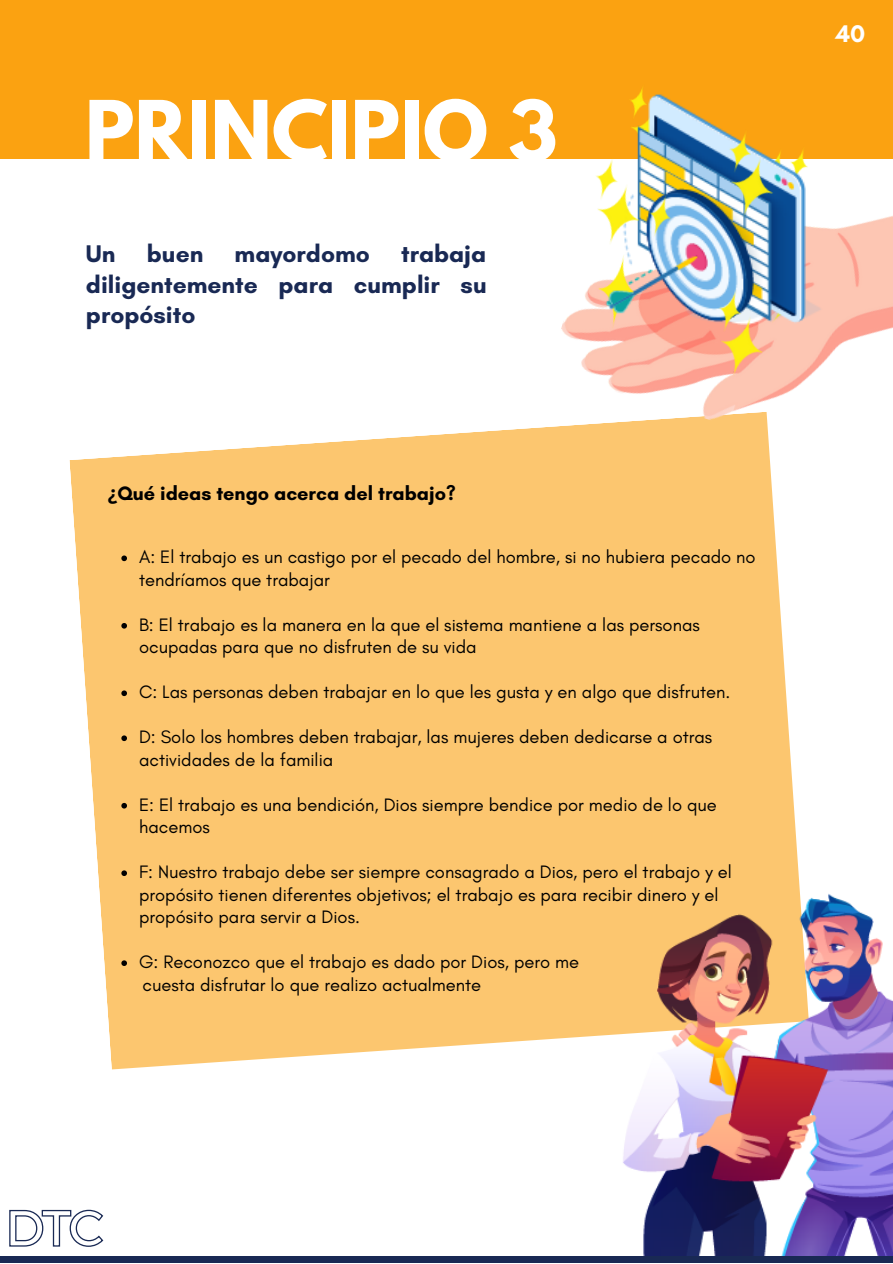
<style>
.page{position:relative;width:893px;height:1264px;background:#fff}
.page>*{position:absolute;margin:0;border:0;box-sizing:border-box;transform-origin:0 0}
.t1{font:700 74.25px "League Spartan";color:#fff}
.t2{font:700 24.6px/30.3px "Glacial Indifference";color:#192954;text-align:justify}
.t3{font:700 24.6px "Glacial Indifference";color:#fff}
.t4{font:700 19.8px "Glacial Indifference";color:#000}
.t5{font:18.3px/22.5px "Glacial Indifference";color:#000}
.s1{font-family:"Noto Sans"}
</style>
<div class="page">
<div style="left:0;top:0;width:892px;height:159px;background:#fba211"></div>
<svg style="left:69px;top:427px;width:726px;height:642px;background:#fcca7a"></svg>
<img style="left:548px;top:216px;width:344px;height:256px">
<img style="left:572px;top:87px;width:301px;height:271px">
<img style="left:706px;top:116px;width:107px;height:134px">
<img style="left:679px;top:185px;width:26px;height:66px">
<svg style="left:121px;top:555px;width:6px;height:6px"></svg>
<svg style="left:121px;top:623px;width:6px;height:5px"></svg>
<svg style="left:121px;top:690px;width:6px;height:6px"></svg>
<svg style="left:121px;top:735px;width:6px;height:6px"></svg>
<svg style="left:121px;top:803px;width:6px;height:5px"></svg>
<svg style="left:121px;top:870px;width:6px;height:6px"></svg>
<svg style="left:121px;top:960px;width:6px;height:6px"></svg>
<img style="left:484px;top:819px;width:408px;height:437px">
<svg style="left:9px;top:1209px;width:95px;height:38px"></svg>
<div style="left:0;top:1256px;width:892px;height:6px;background:#192954"></div>
<img style="left:572px;top:143px;width:107px;height:134px">
<img style="left:696px;top:275px;width:106px;height:134px">
<h1 class="t1" style="left:85px;top:94px;width:474px">PRINCIPIO 3</h1>
<h2 class="t2" style="left:86px;top:238px;width:402px;text-indent:315px">trabaja diligentemente para cumplir su propósito</h2>
<h2 class="t2" style="left:86px;top:238px;width:31px">Un</h2>
<h2 class="t2" style="left:147px;top:238px;width:58px">buen</h2>
<h2 class="t2" style="left:234px;top:238px;width:137px">mayordomo</h2>
<p class="t4" style="left:108px;top:481px;width:349px"><span class="s1">¿</span>Qué ideas tengo acerca del trabajo?</p>
<p class="t5" style="left:139px;top:545px;width:618px">A: El trabajo es un castigo por el pecado del hombre, si no hubiera pecado no tendríamos que trabajar</p>
<p class="t5" style="left:139px;top:613px;width:562px">B: El trabajo es la manera en la que el sistema mantiene a las personas ocupadas para que no disfruten de su vida</p>
<p class="t5" style="left:139px;top:680px;width:592px">C: Las personas deben trabajar en lo que les gusta y en algo que disfruten.</p>
<p class="t5" style="left:139px;top:725px;width:574px">D: Solo los hombres deben trabajar, las mujeres deben dedicarse a otras actividades de la familia</p>
<p class="t5" style="left:139px;top:793px;width:579px">E: El trabajo es una bendición, Dios siempre bendice por medio de lo que hacemos</p>
<p class="t5" style="left:139px;top:860px;width:594px">F: Nuestro trabajo debe ser siempre consagrado a Dios, pero el trabajo y el propósito tienen diferentes objetivos; el trabajo es para recibir dinero y el propósito para servir a Dios.</p>
<p class="t5" style="left:139px;top:950px;width:441px">G: Reconozco que el trabajo es dado por Dios, pero me cuesta disfrutar lo que realizo actualmente</p>
<h2 class="t3" style="left:835px;top:18px;width:31px">40</h2>
</div>
